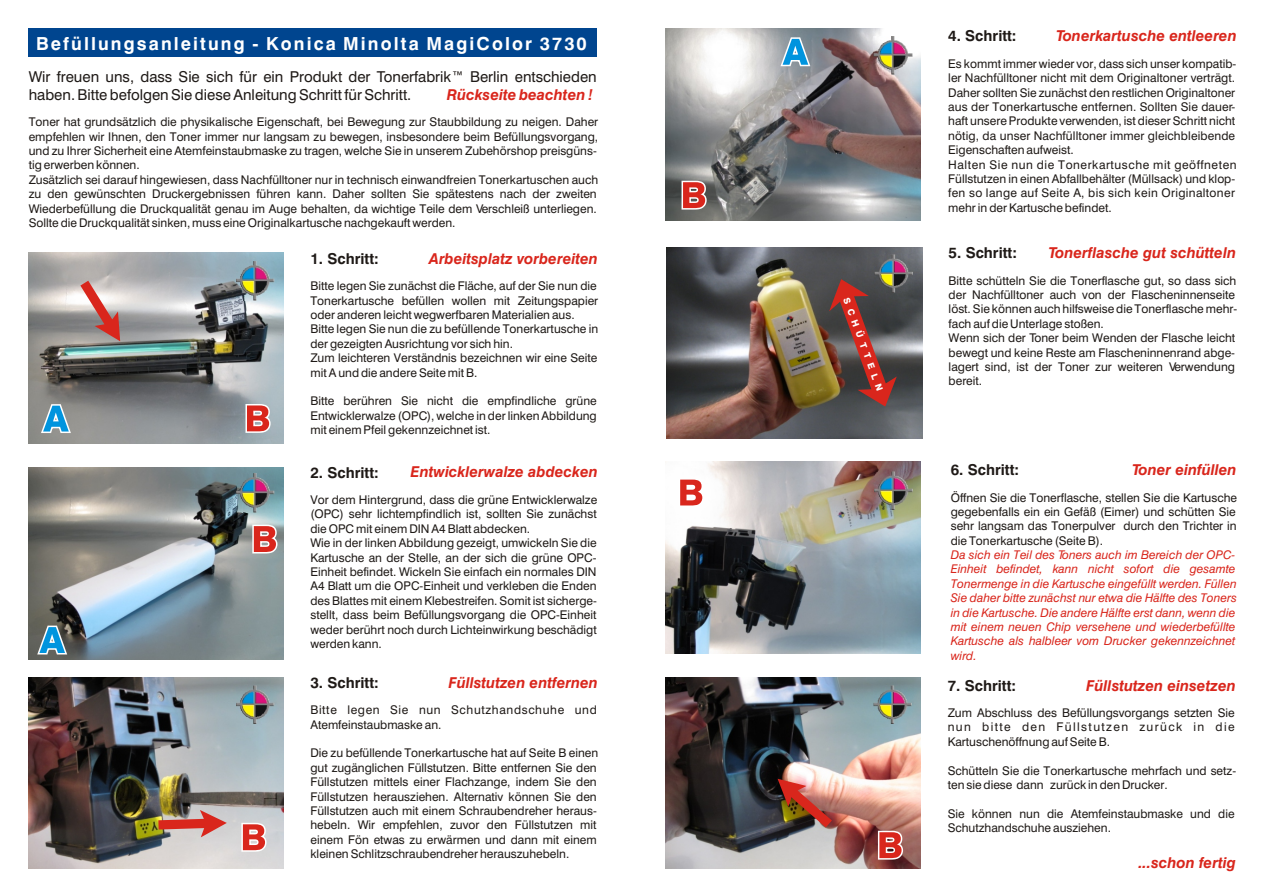
<style>
.page{position:relative;width:1263px;height:894px;background:#fff}
.page>*{position:absolute;margin:0;border:0;box-sizing:border-box;transform-origin:0 0}
.t1{font:700 18px "Swiss 721 BT";letter-spacing:.115em;color:#fff}
.t2{font:italic 700 15px "Swiss 721 BT";color:#d9261c}
.t3{font:15px/18px "Swiss 721 BT";color:#1f1a17}
.t4{font:700 15px "Swiss 721 BT";color:#1f1a17}
.t5{font:12px/14.4px "Swiss 721 BT";color:#1f1a17}
.t6{font:italic 12px/14.4px "Swiss 721 BT";color:#d9261c}
.t7{font:12px/14.4px "Swiss 721 BT";letter-spacing:.055em;color:#1f1a17}
.t8{font:800 9px "Swiss 721 BT";color:#fff}
</style>
<div class="page">
<img style="left:666px;top:677px;width:255px;height:191px">
<img style="left:666px;top:462px;width:255px;height:191px">
<img style="left:666px;top:29px;width:255px;height:191px">
<img style="left:29px;top:677px;width:255px;height:191px">
<img style="left:28px;top:468px;width:255px;height:191px">
<img style="left:29px;top:252px;width:255px;height:191px">
<svg style="left:780px;top:37px;width:30px;height:29px"></svg>
<svg style="left:682px;top:181px;width:25px;height:29px"></svg>
<div style="left:29px;top:29px;width:568px;height:28px;background:#00458f"></div>
<svg style="left:41px;top:404px;width:30px;height:29px"></svg>
<svg style="left:245px;top:404px;width:26px;height:29px"></svg>
<img style="left:778px;top:779px;width:54px;height:48px">
<img style="left:236px;top:262px;width:39px;height:38px">
<img style="left:236px;top:685px;width:39px;height:39px">
<img style="left:873px;top:686px;width:39px;height:38px">
<img style="left:874px;top:471px;width:39px;height:39px">
<img style="left:874px;top:36px;width:38px;height:38px">
<svg style="left:158px;top:810px;width:69px;height:27px;background:#c47e73"></svg>
<img style="left:236px;top:474px;width:39px;height:38px">
<svg style="left:241px;top:823px;width:26px;height:29px"></svg>
<svg style="left:679px;top:478px;width:25px;height:29px"></svg>
<svg style="left:878px;top:831px;width:25px;height:29px"></svg>
<svg style="left:80px;top:281px;width:40px;height:60px;background:#c58e8a"></svg>
<svg style="left:37px;top:626px;width:30px;height:29px"></svg>
<svg style="left:252px;top:525px;width:25px;height:29px"></svg>
<img style="left:667px;top:247px;width:255px;height:192px">
<svg style="left:829px;top:279px;width:68px;height:128px;background:#75433e"></svg>
<img style="left:875px;top:254px;width:38px;height:39px">
<h1 class="t1" style="left:36px;top:36px;width:552px">Befüllungsanleitung - Konica Minolta MagiColor 3730</h1>
<p class="t3" style="left:29px;top:69px;width:570px">Wir freuen uns, dass Sie sich für ein Produkt der Tonerfabrik™ Berlin entschieden haben. Bitte befolgen Sie diese Anleitung Schritt für Schritt.</p>
<p class="t2" style="left:447px;top:89px;width:148px">Rückseite beachten !</p>
<p class="t5" style="left:29px;top:116px;width:571px">Toner hat grundsätzlich die physikalische Eigenschaft, bei Bewegung zur Staubbildung zu neigen. Daher empfehlen wir Ihnen, den Toner immer nur langsam zu bewegen, insbesondere beim Befüllungsvorgang, und zu Ihrer Sicherheit eine Atemfeinstaubmaske zu tragen, welche Sie in unserem Zubehörshop preisgüns&shy;tig erwerben können.<br>Zusätzlich sei darauf hingewiesen, dass Nachfülltoner nur in technisch einwandfreien Tonerkartuschen auch zu den gewünschten Druckergebnissen führen kann. Daher sollten Sie spätestens nach der zweiten Wiederbefüllung die Druckqualität genau im Auge behalten, da wichtige Teile dem Verschleiß unterliegen.<br>Sollte die Druckqualität sinken, muss eine Originalkartusche nachgekauft werden.</p>
<p class="t4" style="left:310px;top:252px;width:70px">1. Schritt:</p>
<p class="t5" style="left:310px;top:280px;width:289px">Bitte legen Sie zunächst die Fläche, auf der Sie nun die Tonerkartusche befüllen wollen mit Zeitungspapier oder anderen leicht wegwerfbaren Materialien aus.<br>Bitte legen Sie nun die zu befüllende Tonerkartusche in der gezeigten Ausrichtung vor sich hin.<br>Zum leichteren Verständnis bezeichnen wir eine Seite mit A und die andere Seite mit B.</p>
<p class="t5" style="left:310px;top:395px;width:288px;text-align:justify">Bitte berühren Sie nicht die empfindliche grüne Entwicklerwalze (OPC), welche in der linken Abbildung mit einem Pfeil gekennzeichnet ist.</p>
<p class="t4" style="left:310px;top:466px;width:70px">2. Schritt:</p>
<p class="t5" style="left:310px;top:494px;width:288px">Vor dem Hintergrund, dass die grüne Entwicklerwalze (OPC) sehr lichtempfindlich ist, sollten Sie zunächst die OPC mit einem DIN A4 Blatt abdecken.<br>Wie in der linken Abbildung gezeigt, umwickeln Sie die Kartusche an der Stelle, an der sich die grüne OPC-Einheit befindet. Wickeln Sie einfach ein normales DIN A4 Blatt um die OPC-Einheit und verkleben die Enden des Blattes mit einem Klebestreifen. Somit ist sicherge&shy;stellt, dass beim Befüllungsvorgang die OPC-Einheit weder berührt noch durch Lichteinwirkung beschädigt werden kann.</p>
<p class="t4" style="left:310px;top:677px;width:70px">3. Schritt:</p>
<p class="t7" style="left:310px;top:704px;width:288px">Bitte legen Sie nun Schutzhandschuhe und<br>Atemfeinstaubmaske an.</p>
<p class="t5" style="left:310px;top:747px;width:289px">Die zu befüllende Tonerkartusche hat auf Seite B einen gut zugänglichen Füllstutzen. Bitte entfernen Sie den Füllstutzen mittels einer Flachzange, indem Sie den Füllstutzen herausziehen. Alternativ können Sie den Füllstutzen auch mit einem Schraubendreher heraus&shy;hebeln. Wir empfehlen, zuvor den Füllstutzen mit einem Fön etwas zu erwärmen und dann mit einem kleinen Schlitzschraubendreher herauszuhebeln.</p>
<p class="t2" style="left:429px;top:252px;width:170px">Arbeitsplatz vorbereiten</p>
<p class="t2" style="left:411px;top:466px;width:189px">Entwicklerwalze abdecken</p>
<p class="t2" style="left:448px;top:677px;width:151px">Füllstutzen entfernen</p>
<p class="t8" style="left:850px;top:296px;width:100px;rotate:70deg">SCHÜTTELN</p>
<p class="t4" style="left:948px;top:30px;width:70px">4. Schritt:</p>
<p class="t5" style="left:948px;top:57px;width:290px">Es kommt immer wieder vor, dass sich unser kompatib&shy;ler Nachfülltoner nicht mit dem Originaltoner verträgt.<br>Daher sollten Sie zunächst den restlichen Originaltoner aus der Tonerkartusche entfernen. Sollten Sie dauer&shy;haft unsere Produkte verwenden, ist dieser Schritt nicht nötig, da unser Nachfülltoner immer gleichbleibende Eigenschaften aufweist.<br>Halten Sie nun die Tonerkartusche mit geöffneten Füllstutzen in einen Abfallbehälter (Müllsack) und klop&shy;fen so lange auf Seite A, bis sich kein Originaltoner mehr in der Kartusche befindet.</p>
<p class="t2" style="left:1056px;top:30px;width:182px">Tonerkartusche entleeren</p>
<p class="t2" style="left:1049px;top:247px;width:189px">Tonerflasche gut schütteln</p>
<p class="t4" style="left:949px;top:247px;width:70px">5. Schritt:</p>
<p class="t5" style="left:949px;top:274px;width:290px">Bitte schütteln Sie die Tonerflasche gut, so dass sich der Nachfülltoner auch von der Flascheninnenseite löst. Sie können auch hilfsweise die Tonerflasche mehr&shy;fach auf die Unterlage stoßen.<br>Wenn sich der Toner beim Wenden der Flasche leicht bewegt und keine Reste am Flascheninnenrand abge&shy;lagert sind, ist der Toner zur weiteren Verwendung bereit.</p>
<p class="t2" style="left:1132px;top:463px;width:106px">Toner einfüllen</p>
<p class="t4" style="left:951px;top:464px;width:70px">6. Schritt:</p>
<p class="t5" style="left:951px;top:491px;width:288px">Öffnen Sie die Tonerflasche, stellen Sie die Kartusche gegebenfalls ein ein Gefäß (Eimer) und schütten Sie sehr langsam das Tonerpulver durch den Trichter in die Tonerkartusche (Seite B).</p>
<p class="t6" style="left:951px;top:549px;width:288px">Da sich ein Teil des Toners auch im Bereich der OPC-Einheit befindet, kann nicht sofort die gesamte Tonermenge in die Kartusche eingefüllt werden. Füllen Sie daher bitte zunächst nur etwa die Hälfte des Toners in die Kartusche. Die andere Hälfte erst dann, wenn die mit einem neuen Chip versehene und wiederbefüllte Kartusche als halbleer vom Drucker gekennzeichnet wird.</p>
<p class="t4" style="left:948px;top:679px;width:70px">7. Schritt:</p>
<p class="t5" style="left:948px;top:707px;width:288px;text-align:justify">Zum Abschluss des Befüllungsvorgangs setzten Sie nun bitte den Füllstutzen zurück in die Kartuschenöffnung auf Seite B.</p>
<p class="t5" style="left:948px;top:764px;width:290px">Schütteln Sie die Tonerkartusche mehrfach und setz&shy;ten sie diese dann zurück in den Drucker.</p>
<p class="t5" style="left:948px;top:807px;width:288px">Sie können nun die Atemfeinstaubmaske und die<br>Schutzhandschuhe ausziehen.</p>
<p class="t2" style="left:1086px;top:679px;width:151px">Füllstutzen einsetzen</p>
<p class="t2" style="left:1138px;top:857px;width:99px">...schon fertig</p>
</div>
